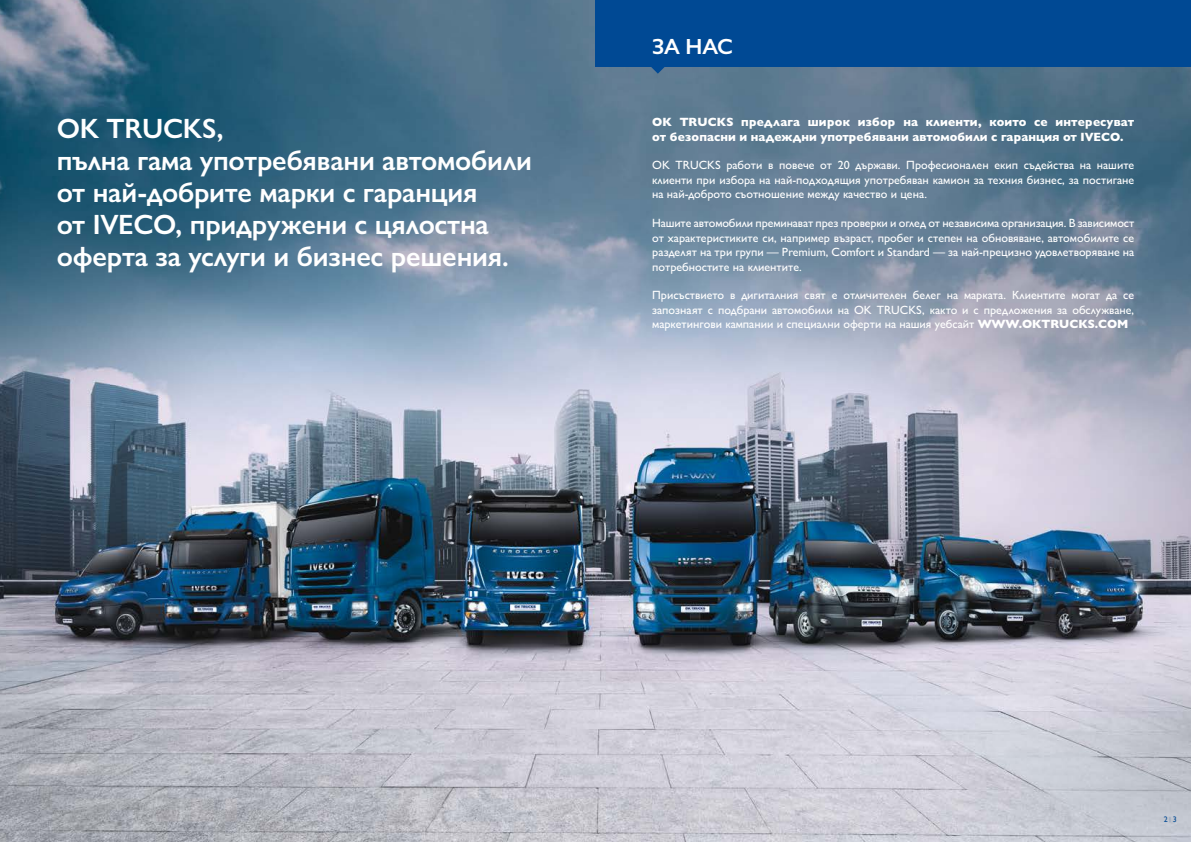
<style>
.page{position:relative;width:1191px;height:842px;background:#fff}
.page>*{position:absolute;margin:0;border:0;box-sizing:border-box;transform-origin:0 0}
.t1{font:600 28px/32px "Gill Sans Nova";letter-spacing:-.01em;color:#fff}
.t2{font:600 22px "Gill Sans Nova";color:#fff}
.t3{font:500 12px/14.5px "Gill Sans Nova";color:#fff;text-align:justify}
.t4{font:800 12px/14.5px "Gill Sans Nova";letter-spacing:.01em;color:#fff}
.t5{font:8px "Gill Sans";color:#004994}
.s1{font-weight:800}
</style>
<div class="page">
<img style="left:0;top:0;width:1191px;height:842px">
<div style="left:595px;top:0;width:596px;height:67px;background:#004994"></div>
<svg style="left:651px;top:67px;width:14px;height:7px"></svg>
<h2 class="t2" style="left:652px;top:33px;width:82px">ЗА НАС</h2>
<h1 class="t1" style="left:57px;top:112px;width:477px">OK TRUCKS,<br>пълна гама употребявани автомобили от най-добрите марки с гаранция<br>от IVECO, придружени с цялостна оферта за услуги и бизнес решения.</h1>
<p class="t4" style="left:652px;top:115px;width:483px">OK TRUCKS предлага широк избор на клиенти, които се интересуват от безопасни и надеждни употребявани автомобили с гаранция от IVECO.</p>
<p class="t3" style="left:652px;top:158px;width:483px">OK TRUCKS работи в повече от 20 държави. Професионален екип съдейства на нашите клиенти при избора на най-подходящия употребяван камион за техния бизнес, за постигане на най-доброто съотношение между качество и цена.</p>
<p class="t3" style="left:652px;top:216px;width:483px">Нашите автомобили преминават през проверки и оглед от независима организация. В зависимост от характеристиките си, например възраст, пробег и степен на обновяване, автомобилите се разделят на три групи — Premium, Comfort и Standard — за най-прецизно удовлетворяване на потребностите на клиентите.</p>
<p class="t3" style="left:652px;top:288px;width:483px">Присъствието в дигиталния свят е отличителен белег на марката. Клиентите могат да се запознаят с подбрани автомобили на OK TRUCKS, както и с предложения за обслужване, маркетингови кампании и специални оферти на нашия уебсайт <span class="s1">WWW.OKTRUCKS.COM</span></p>
<p class="t5" style="left:1163px;top:815px;width:15px">2 <sup>|</sup> 3</p>
</div>
